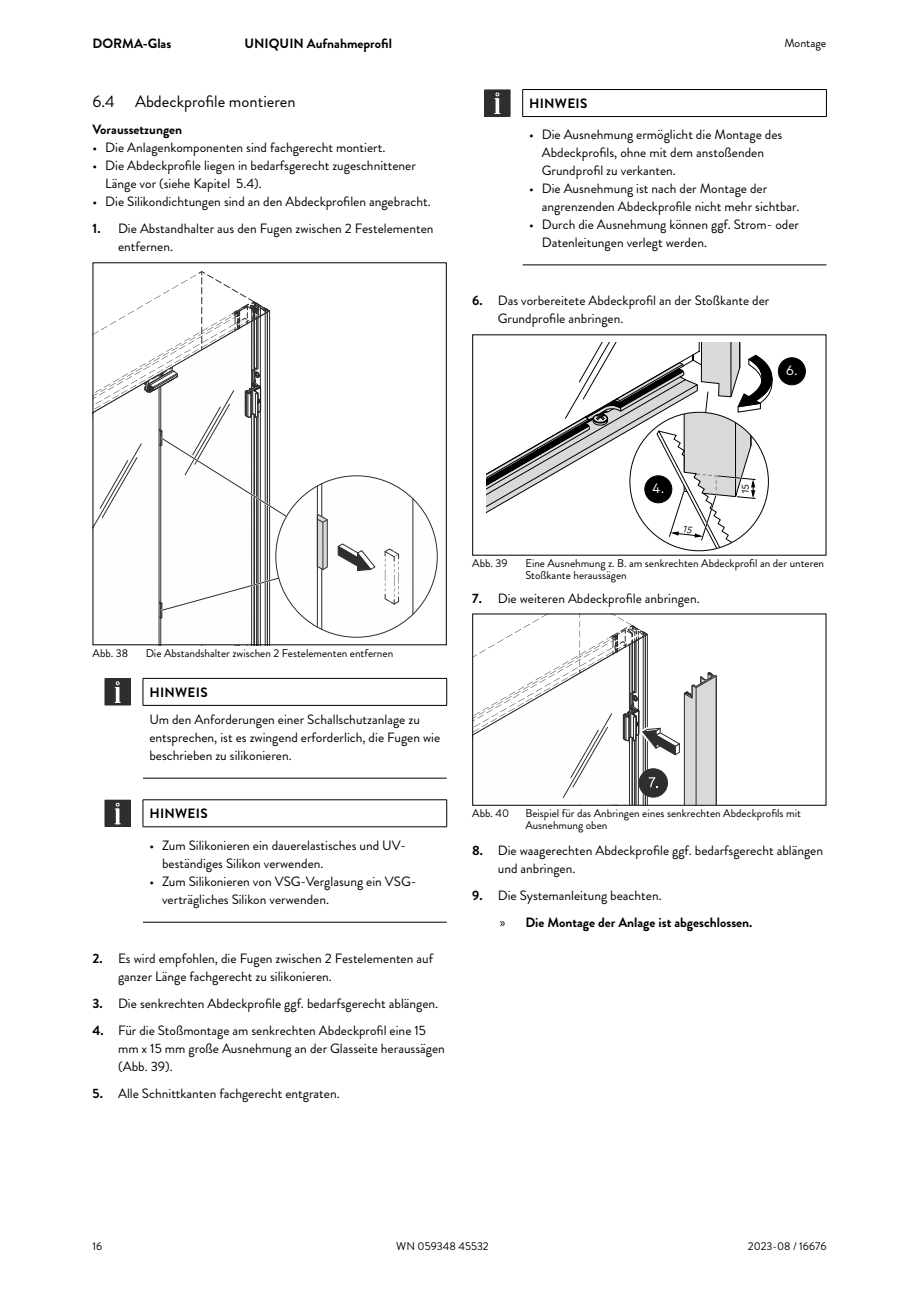
<style>
.page{position:relative;width:919px;height:1289px;background:#fff}
.page>*{position:absolute;margin:0;border:0;box-sizing:border-box;transform-origin:0 0}
.t1{font:16.5px "Brandon Grotesque";color:#000}
.Body_text{font:13.5px/18px "Brandon Grotesque";color:#000}
.Headline_bold{font:700 13.5px "Brandon Grotesque";color:#000}
.Safety_note_other{font:700 13.5px "Brandon Grotesque";letter-spacing:.02em;color:#000}
.t2{font:13.5px "Mark Pro";color:#fff}
.t3{font:12px "Brandon Grotesque";color:#000}
.t4{font:11.25px/12px "Brandon Grotesque";color:#000}
.t5{font:9.75px "Mark Pro";color:#000}
.s1{font-weight:700}
.s2{font-family:"Myriad Pro";font-weight:400}
</style>
<div class="page">
<svg style="left:94px;top:271px;width:319px;height:372px"></svg>
<hr style="left:143px;top:678px;width:304px;height:1px;background:#000">
<svg style="left:143px;top:678px;width:1px;height:27px"></svg>
<svg style="left:446px;top:678px;width:1px;height:27px"></svg>
<hr style="left:143px;top:705px;width:304px;height:1px;background:#000">
<hr style="left:143px;top:778px;width:303px;height:1px;background:#000">
<div style="left:105px;top:678px;width:25px;height:27px;background:#2e2e2e"></div>
<div style="left:105px;top:678px;width:26px;height:27px;border:1px solid #2e2e2e"></div>
<div style="left:116px;top:687px;width:3px;height:15px;border:1px solid #fefefe"></div>
<svg style="left:115px;top:681px;width:5px;height:7px"></svg>
<hr style="left:143px;top:799px;width:304px;height:1px;background:#000">
<svg style="left:143px;top:800px;width:1px;height:26px"></svg>
<svg style="left:446px;top:800px;width:1px;height:26px"></svg>
<hr style="left:143px;top:826px;width:304px;height:1px;background:#000">
<hr style="left:143px;top:922px;width:303px;height:1px;background:#000">
<div style="left:105px;top:800px;width:25px;height:26px;background:#2e2e2e"></div>
<div style="left:105px;top:799px;width:26px;height:27px;border:1px solid #2e2e2e"></div>
<div style="left:116px;top:808px;width:3px;height:16px;border:1px solid #fefefe"></div>
<svg style="left:115px;top:802px;width:5px;height:7px"></svg>
<hr style="left:522px;top:89px;width:304px;height:1px;background:#000">
<svg style="left:522px;top:90px;width:1px;height:26px"></svg>
<svg style="left:826px;top:90px;width:1px;height:26px"></svg>
<hr style="left:522px;top:116px;width:304px;height:1px;background:#000">
<hr style="left:522px;top:264px;width:304px;height:1px;background:#000">
<div style="left:484px;top:90px;width:26px;height:26px;background:#2e2e2e"></div>
<svg style="left:494px;top:92px;width:6px;height:22px"></svg>
<div style="left:777px;top:357px;width:28px;height:28px;background:#000;border:1px solid #000;border-radius:50%"></div>
<svg style="left:474px;top:615px;width:243px;height:188px"></svg>
<svg style="left:486px;top:342px;width:287px;height:208px"></svg>
<p class="Headline_bold" style="left:92px;top:34px;width:80px">DORMA-Glas</p>
<p class="Headline_bold" style="left:244px;top:34px;width:149px">UNIQUIN Aufnahmeprofil</p>
<p class="t3" style="left:784px;top:35px;width:44px">Montage</p>
<p class="t1" style="left:92px;top:90px;width:204px">6.4 Abdeckprofile montieren</p>
<p class="Headline_bold" style="left:92px;top:120px;width:91px">Voraussetzungen</p>
<p class="Body_text" style="left:92px;top:139px;width:294px">• Die Anlagenkomponenten sind fachgerecht montiert.</p>
<p class="Body_text" style="left:105px;top:157px;width:312px;text-indent:-13px">• Die Abdeckprofile liegen in bedarfsgerecht zugeschnittener<br>Länge vor (siehe Kapitel 5.4).</p>
<p class="Body_text" style="left:92px;top:193px;width:340px">• Die Silikondichtungen sind an den Abdeckprofilen angebracht.</p>
<p class="Body_text" style="left:118px;top:220px;width:317px;text-indent:-26px"><span class="s1">1.</span> Die Abstandhalter aus den Fugen zwischen 2 Festelementen entfernen.</p>
<p class="Safety_note_other" style="left:529px;top:94px;width:60px">HINWEIS</p>
<p class="Body_text" style="left:541px;top:125px;width:242px;text-indent:-13px">• Die Ausnehmung ermöglicht die Montage des<br>Abdeckprofils, ohne mit dem anstoßenden<br>Grundprofil zu verkanten.</p>
<p class="Body_text" style="left:541px;top:179px;width:259px;text-indent:-13px">• Die Ausnehmung ist nach der Montage der angrenzenden Abdeckprofile nicht mehr sichtbar.</p>
<p class="Body_text" style="left:541px;top:215px;width:259px;text-indent:-13px">• Durch die Ausnehmung können ggf. Strom- oder<br>Datenleitungen verlegt werden.</p>
<p class="Body_text" style="left:497px;top:292px;width:273px;text-indent:-26px"><span class="s1">6.</span> Das vorbereitete Abdeckprofil an der Stoßkante der<br>Grundprofile anbringen.</p>
<p class="t2" style="left:786px;top:360px;width:13px">6.</p>
<p class="t4" style="left:92px;top:647px;width:37px">Abb. 38</p>
<p class="t4" style="left:146px;top:647px;width:249px">Die Abstandshalter zwischen 2 Festelementen entfernen</p>
<p class="Safety_note_other" style="left:149px;top:682px;width:60px">HINWEIS</p>
<p class="Body_text" style="left:149px;top:710px;width:292px">Um den Anforderungen einer Schallschutzanlage zu entsprechen, ist es zwingend erforderlich, die Fugen wie beschrieben zu silikonieren.</p>
<p class="Safety_note_other" style="left:149px;top:804px;width:60px">HINWEIS</p>
<p class="Body_text" style="left:162px;top:836px;width:245px;text-indent:-13px">• Zum Silikonieren ein dauerelastisches und UV&shy;beständiges Silikon verwenden.</p>
<p class="Body_text" style="left:162px;top:872px;width:256px;text-indent:-13px">• Zum Silikonieren von VSG-Verglasung ein VSG&shy;verträgliches Silikon verwenden.</p>
<p class="Body_text" style="left:118px;top:949px;width:316px;text-indent:-26px"><span class="s1">2.</span> Es wird empfohlen, die Fugen zwischen 2 Festelementen auf ganzer Länge fachgerecht zu silikonieren.</p>
<p class="Body_text" style="left:92px;top:994px;width:347px"><span class="s1">3.</span> Die senkrechten Abdeckprofile ggf. bedarfsgerecht ablängen.</p>
<p class="Body_text" style="left:118px;top:1021px;width:328px;text-indent:-26px"><span class="s1">4.</span> Für die Stoßmontage am senkrechten Abdeckprofil eine 15 mm x 15 mm große Ausnehmung an der Glasseite heraussägen (Abb. 39).</p>
<p class="Body_text" style="left:92px;top:1084px;width:249px"><span class="s1">5.</span> Alle Schnittkanten fachgerecht entgraten.</p>
<p class="t2" style="left:652px;top:478px;width:13px">4.</p>
<p class="t5" style="left:737px;top:494px;width:13px;rotate:-90deg">15</p>
<p class="t4" style="left:472px;top:557px;width:37px">Abb. 39</p>
<p class="t4" style="left:525px;top:557px;width:300px">Eine Ausnehmung z. B. am senkrechten Abdeckprofil an der unteren<br>Stoßkante heraussägen</p>
<p class="Body_text" style="left:472px;top:589px;width:229px"><span class="s1">7.</span> Die weiteren Abdeckprofile anbringen.</p>
<p class="t4" style="left:472px;top:807px;width:39px">Abb. 40</p>
<p class="t4" style="left:525px;top:807px;width:277px">Beispiel für das Anbringen eines senkrechten Abdeckprofils mit<br>Ausnehmung oben</p>
<p class="Body_text" style="left:497px;top:841px;width:327px;text-indent:-26px"><span class="s1">8.</span> Die waagerechten Abdeckprofile ggf. bedarfsgerecht ablängen und anbringen.</p>
<p class="Body_text" style="left:472px;top:886px;width:191px"><span class="s1">9.</span> Die Systemanleitung beachten.</p>
<p class="Headline_bold" style="left:500px;top:912px;width:254px"><span class="s2">»</span> Die Montage der Anlage ist abgeschlossen.</p>
<p class="t4" style="left:396px;top:1239px;width:94px">WN 059348 45532</p>
<p class="t4" style="left:92px;top:1239px;width:11px">16</p>
<p class="t4" style="left:747px;top:1239px;width:80px">2023-08 / 16676</p>
</div>
